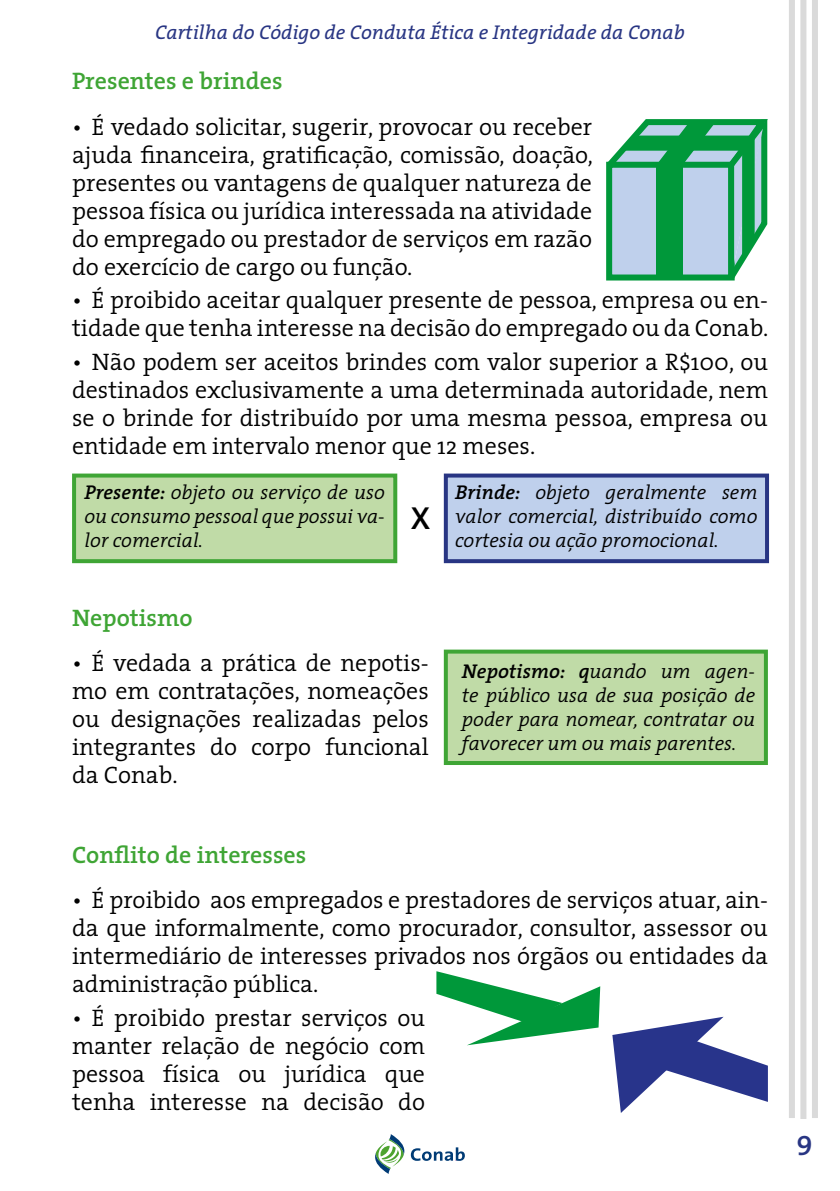
<style>
.page{position:relative;width:840px;height:1191px;background:#fff}
.page>*{position:absolute;margin:0;border:0;box-sizing:border-box;transform-origin:0 0}
.t1{font:600 32px "The Sans 6";color:#000}
.t2{font:28px "The Serif 6 Semi Bold Caps";color:#283583}
.t3{font:300 24px/28px "The Serif 4";color:#000;text-align:justify}
.Subseção{font:600 24px "The Serif 6";color:#3fa535}
.Corrido{font:italic 300 20px/24px "The Serif 4";color:#000;text-align:justify}
.t4{font:italic 20px "The Serif 5";color:#283583}
.s1{font-family:"The Serif 6";font-weight:600}
</style>
<div class="page">
<div style="left:788px;top:0;width:6px;height:1118px;background:#dadada"></div>
<div style="left:811px;top:0;width:6px;height:1118px;background:#dadada"></div>
<div style="left:800px;top:0;width:6px;height:1119px;background:#dadada"></div>
<svg style="left:410px;top:1147px;width:54px;height:14px"></svg>
<svg style="left:375px;top:1134px;width:29px;height:40px"></svg>
<div style="left:72px;top:473px;width:325px;height:90px;background:#c0dba7;border:4px solid #3fa535"></div>
<div style="left:443px;top:473px;width:325px;height:90px;background:#bfd0ec;border:4px solid #283583"></div>
<svg style="left:606px;top:119px;width:162px;height:162px;background:#73bca2"></svg>
<div style="left:443px;top:649px;width:324px;height:116px;background:#c0dba7;border:4px solid #3fa535"></div>
<svg style="left:436px;top:971px;width:164px;height:74px"></svg>
<svg style="left:612px;top:1016px;width:155px;height:97px"></svg>
<p class="t4" style="left:155px;top:16px;width:531px">Cartilha do Código de Conduta Ética e Integridade da Conab</p>
<p class="Subseção" style="left:72px;top:61px;width:212px">Presentes e brindes</p>
<p class="t3" style="left:72px;top:112px;width:522px">• É vedado solicitar, sugerir, provocar ou receber ajuda financeira, gratificação, comissão, doação, presentes ou vantagens de qualquer natureza de pessoa física ou jurídica interessada na atividade do empregado ou prestador de serviços em razão do exercício de cargo ou função.</p>
<p class="t3" style="left:72px;top:285px;width:697px">• É proibido aceitar qualquer presente de pessoa, empresa ou en&shy;tidade que tenha interesse na decisão do empregado ou da Conab.</p>
<p class="t3" style="left:72px;top:347px;width:697px">• Não podem ser aceitos brindes com valor superior a R$100, ou destinados exclusivamente a uma determinada autoridade, nem se o brinde for distribuído por uma mesma pessoa, empresa ou entidade em intervalo menor que 12 meses.</p>
<p class="Corrido" style="left:84px;top:479px;width:302px"><span class="s1">Presente:</span> objeto ou serviço de uso ou consumo pessoal que possui va&shy;lor comercial.</p>
<p class="Corrido" style="left:455px;top:479px;width:304px"><span class="s1">Brinde:</span> objeto geralmente sem valor comercial, distribuído como cortesia ou ação promocional.</p>
<p class="t1" style="left:410px;top:491px;width:21px">X</p>
<p class="Subseção" style="left:72px;top:598px;width:122px">Nepotismo</p>
<p class="t3" style="left:72px;top:648px;width:358px">• É vedada a prática de nepotis&shy;mo em contratações, nomeações ou designações realizadas pelos integrantes do corpo funcional da Conab.</p>
<p class="Corrido" style="left:461px;top:658px;width:294px"><span class="s1">Nepotismo: q</span>uando um agen&shy;te público usa de sua posição de poder para nomear, contratar ou favorecer um ou mais parentes.</p>
<p class="Subseção" style="left:72px;top:835px;width:236px">Conflito de interesses</p>
<p class="t3" style="left:72px;top:885px;width:697px">• É proibido aos empregados e prestadores de serviços atuar, ain&shy;da que informalmente, como procurador, consultor, assessor ou intermediário de interesses privados nos órgãos ou entidades da administração pública.</p>
<p class="t3" style="left:72px;top:1003px;width:354px">• É proibido prestar serviços ou manter relação de negócio com pessoa física ou jurídica que tenha interesse na decisão do</p>
<p class="t2" style="left:796px;top:1122px;width:18px">9</p>
</div>
